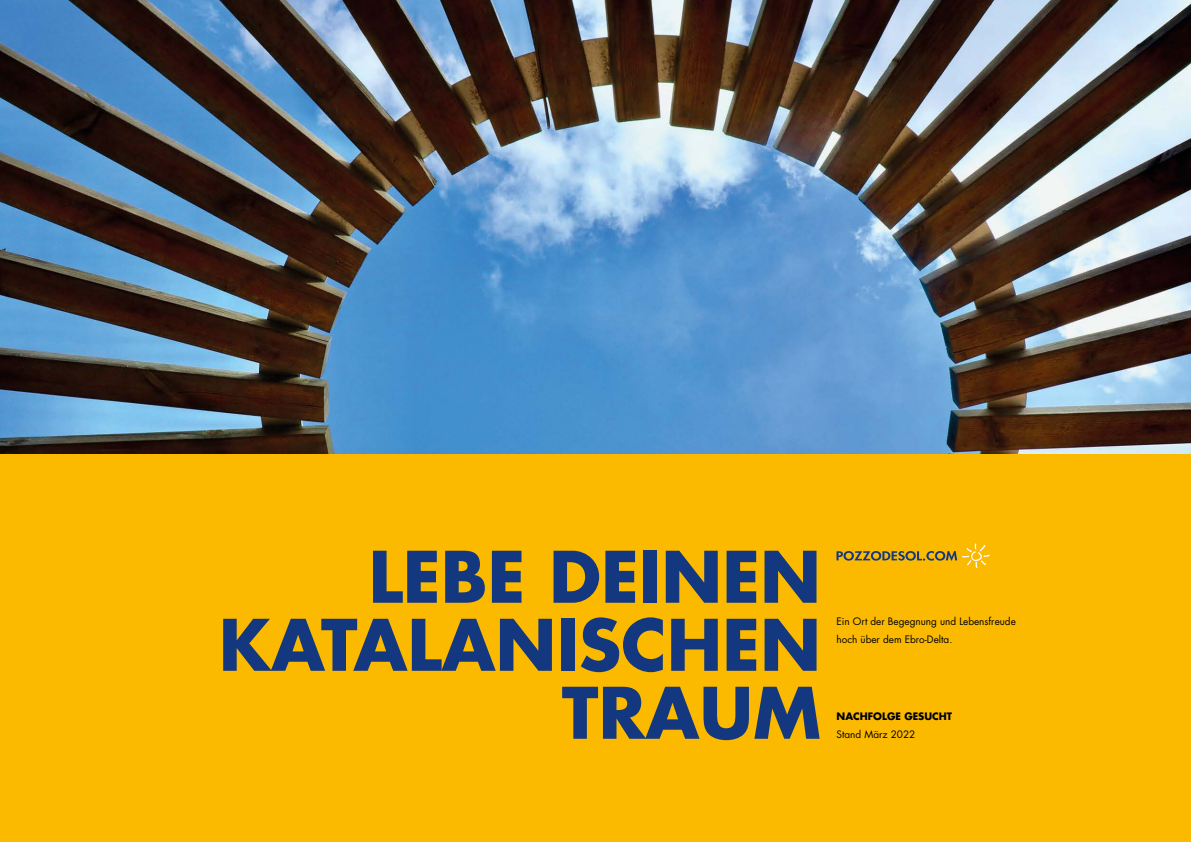
<style>
.page{position:relative;width:1191px;height:842px;background:#fbba00}
.page>*{position:absolute;margin:0;border:0;box-sizing:border-box;transform-origin:0 0}
.t1{font:700 69px/68px "Futura";color:#14387f;text-align:right}
.t2{font:10px/18px "Futura";color:#000}
.t3{font:700 10px "Futura";color:#000}
</style>
<div class="page">
<img style="left:0;top:0;width:1191px;height:454px">
<svg style="left:836px;top:543px;width:153px;height:25px"></svg>
<h1 class="t1" style="left:219px;top:542px;width:603px">LEBE DEINEN<br>KATALANISCHEN<br>TRAUM</h1>
<p class="t2" style="left:836px;top:612px;width:181px">Ein Ort der Begegnung und Lebensfreude hoch über dem Ebro-Delta.</p>
<p class="t3" style="left:836px;top:709px;width:117px">NACHFOLGE GESUCHT</p>
<p class="t2" style="left:836px;top:725px;width:80px">Stand März 2022</p>
</div>
